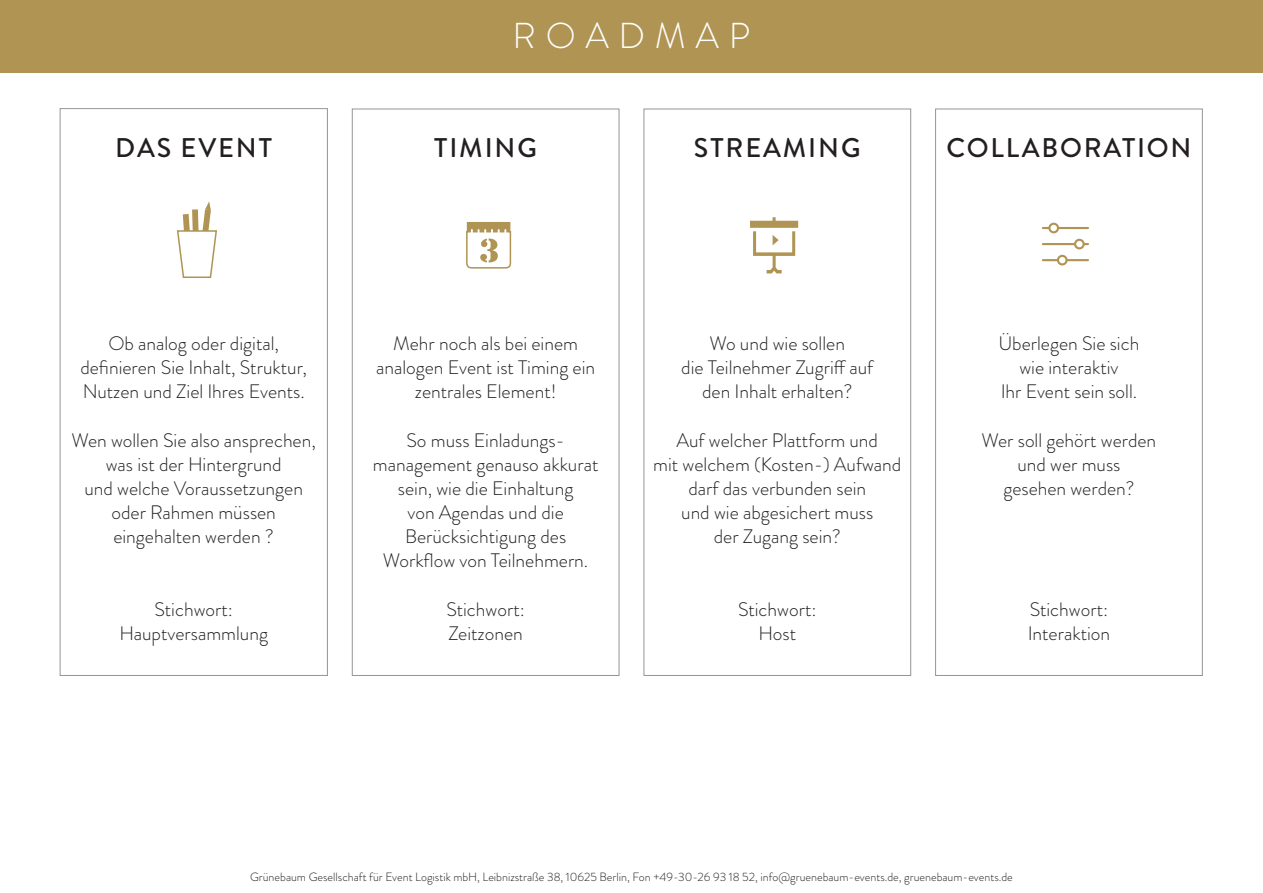
<style>
.page{position:relative;width:1263px;height:893px;background:#fff}
.page>*{position:absolute;margin:0;border:0;box-sizing:border-box;transform-origin:0 0}
.t1{font:300 36px "Brandon Grotesque";letter-spacing:.27em;color:#fff}
.t2{font:500 27px "Brandon Grotesque";letter-spacing:.07em;color:#231f20}
.t3{font:300 19.5px/24.2px "Brandon Grotesque";color:#231f20;text-align:center}
.t4{font:300 12px "Brandon Grotesque";color:#231f20}
</style>
<div class="page">
<div style="left:0;top:0;width:1263px;height:72px;background:#af9453"></div>
<div style="left:60px;top:108px;width:268px;height:568px;border:1px solid #939598"></div>
<div style="left:352px;top:109px;width:267px;height:567px;border:1px solid #939598"></div>
<div style="left:643px;top:109px;width:268px;height:567px;border:1px solid #939598"></div>
<div style="left:935px;top:109px;width:268px;height:567px;border:1px solid #939598"></div>
<svg style="left:176px;top:201px;width:41px;height:77px"></svg>
<svg style="left:466px;top:222px;width:46px;height:47px"></svg>
<svg style="left:750px;top:217px;width:48px;height:56px"></svg>
<svg style="left:1042px;top:223px;width:47px;height:42px"></svg>
<h2 class="t2" style="left:115px;top:129px;width:158px">DAS EVENT</h2>
<h1 class="t1" style="left:513px;top:11px;width:239px">ROADMAP</h1>
<h2 class="t2" style="left:434px;top:129px;width:104px">TIMING</h2>
<h2 class="t2" style="left:694px;top:129px;width:168px">STREAMING</h2>
<h2 class="t2" style="left:946px;top:129px;width:246px">COLLABORATION</h2>
<p class="t3" style="left:80px;top:331px;width:228px">Ob analog oder digital, definieren Sie Inhalt, Struktur,<br>Nutzen und Ziel Ihres Events.</p>
<p class="t3" style="left:72px;top:428px;width:246px">Wen wollen Sie also ansprechen, was ist der Hintergrund<br>und welche Voraussetzungen oder Rahmen müssen eingehalten werden ?</p>
<p class="t3" style="left:119px;top:597px;width:150px">Stichwort:<br>Hauptversammlung</p>
<p class="t3" style="left:376px;top:331px;width:221px">Mehr noch als bei einem analogen Event ist Timing ein zentrales Element!</p>
<p class="t3" style="left:373px;top:428px;width:227px">So muss Einladungs&shy;management genauso akkurat sein, wie die Einhaltung<br>von Agendas und die<br>Berücksichtigung des<br>Workflow von Teilnehmern.</p>
<p class="t3" style="left:446px;top:597px;width:80px;text-align:left">Stichwort:<br>Zeitzonen</p>
<p class="t3" style="left:681px;top:331px;width:194px">Wo und wie sollen<br>die Teilnehmer Zugriff auf den Inhalt erhalten?</p>
<p class="t3" style="left:653px;top:428px;width:250px">Auf welcher Plattform und<br>mit welchem (Kosten-) Aufwand darf das verbunden sein<br>und wie abgesichert muss<br>der Zugang sein?</p>
<p class="t3" style="left:738px;top:597px;width:80px">Stichwort:<br>Host</p>
<p class="t3" style="left:998px;top:331px;width:142px">Überlegen Sie sich wie interaktiv<br>Ihr Event sein soll.</p>
<p class="t3" style="left:982px;top:428px;width:176px">Wer soll gehört werden und wer muss<br>gesehen werden?</p>
<p class="t3" style="left:1028px;top:597px;width:84px;text-align:left">Stichwort:<br>Interaktion</p>
<p class="t4" style="left:250px;top:869px;width:764px">Grünebaum Gesellschaft für Event Logistik mbH, Leibnizstraße 38, 10625 Berlin, Fon +49-30-26 93 18 52, info@gruenebaum-events.de, gruenebaum-events.de</p>
</div>
